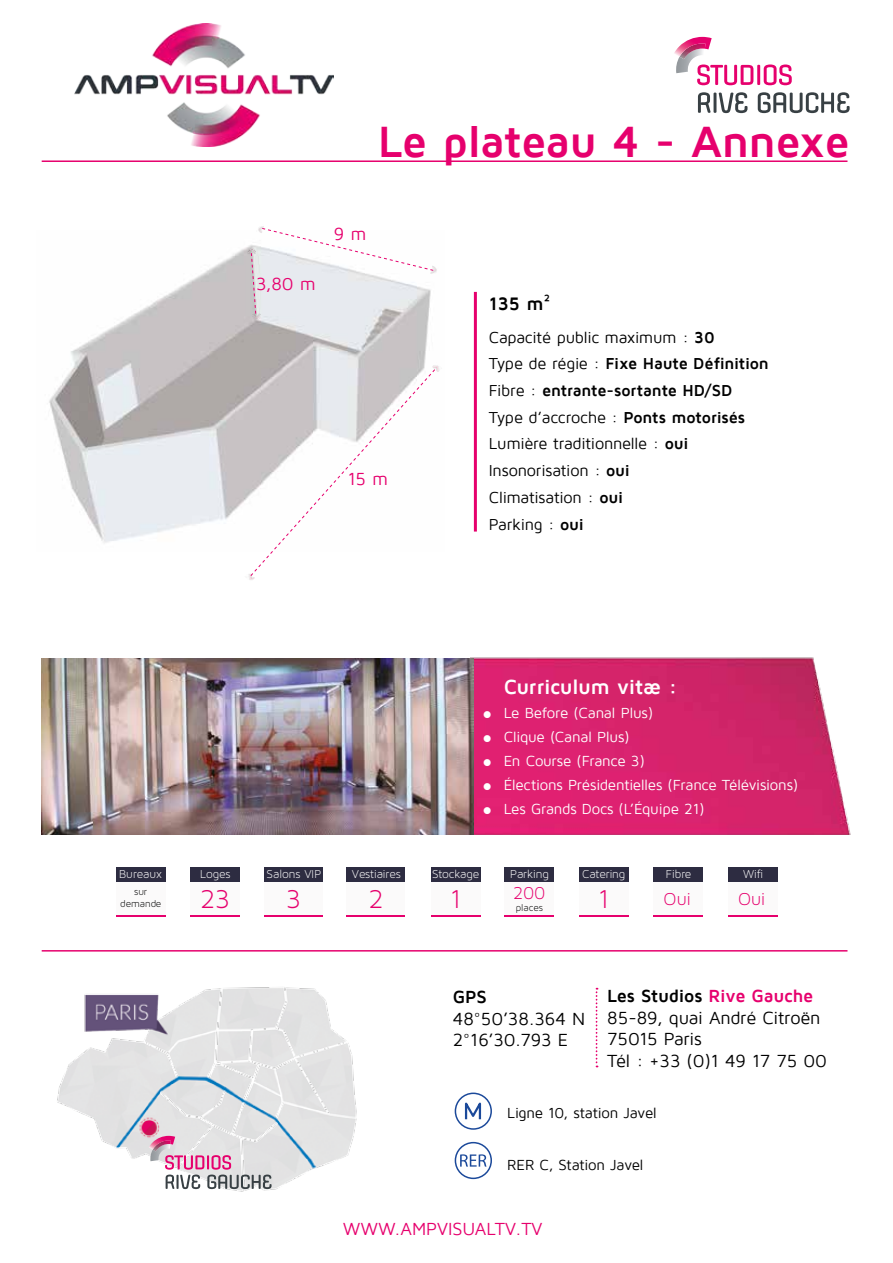
<style>
.page{position:relative;width:893px;height:1263px;background:#fff}
.page>*{position:absolute;margin:0;border:0;box-sizing:border-box;transform-origin:0 0}
.t1{font:700 45px "Maven Pro";letter-spacing:-.015em;color:#e6006d}
.t2{font:27.75px "Maven Pro Light 300";color:#e6006d}
.t3{font:700 21px "Maven Pro";letter-spacing:-.015em;color:#fff}
.t4{font:700 18.6px "Maven Pro";color:#000}
.t5{font:18.45px "Maven Pro Light 300";letter-spacing:-.005em;color:#e6006d}
.t6{font:18px/21.6px "Maven Pro";letter-spacing:-.01em;color:#000}
.t7{font:18px "Maven Pro";color:#e6006d}
.t8{font:700 18px "Maven Pro";color:#000}
.t9{font:16.35px/26.7px "Maven Pro";letter-spacing:-.015em;color:#000}
.t10{font:15px/24px "Maven Pro";letter-spacing:-.015em;color:#fff}
.t11{font:15px "Maven Pro";letter-spacing:-.015em;color:#000}
.t12{font:12.3px "Maven Pro Light 300";color:#fff}
.t13{font:12px/24px "Wingdings";color:#fff;text-align:justify}
.t14{font:10.2px/12.3px "Maven Pro Light 300";color:#000;text-align:center}
.s1{font-weight:700}
.s2{font-weight:700;color:#e6006d}
</style>
<div class="page">
<img style="left:49px;top:247px;width:380px;height:296px">
<hr style="left:42px;top:160px;width:805px;height:2px;background:#e6006d">
<hr style="left:474px;top:292px;width:3px;height:239px;background:#e6006d">
<hr style="left:42px;top:950px;width:805px;height:1px;background:#e6006d">
<svg style="left:596px;top:988px;width:1px;height:79px"></svg>
<img style="left:57px;top:987px;width:300px;height:205px">
<div style="left:347px;top:867px;width:58px;height:50px;background:#fbfafa"></div>
<hr style="left:347px;top:916px;width:58px;height:1px;background:#e6006d">
<div style="left:347px;top:867px;width:58px;height:15px;background:#2d2c41"></div>
<div style="left:579px;top:867px;width:50px;height:50px;background:#fbfafa"></div>
<hr style="left:579px;top:916px;width:50px;height:1px;background:#e6006d">
<div style="left:579px;top:867px;width:50px;height:15px;background:#2d2c41"></div>
<div style="left:653px;top:867px;width:50px;height:50px;background:#fbfafa"></div>
<hr style="left:653px;top:916px;width:50px;height:1px;background:#e6006d">
<div style="left:653px;top:867px;width:50px;height:15px;background:#2d2c41"></div>
<div style="left:728px;top:867px;width:50px;height:50px;background:#fbfafa"></div>
<hr style="left:728px;top:916px;width:50px;height:1px;background:#e6006d">
<div style="left:728px;top:867px;width:50px;height:15px;background:#2d2c41"></div>
<div style="left:116px;top:867px;width:50px;height:50px;background:#fbfafa"></div>
<hr style="left:116px;top:916px;width:50px;height:1px;background:#e6006d">
<div style="left:116px;top:867px;width:50px;height:15px;background:#2d2c41"></div>
<div style="left:190px;top:867px;width:50px;height:50px;background:#fbfafa"></div>
<hr style="left:190px;top:916px;width:50px;height:1px;background:#e6006d">
<div style="left:190px;top:867px;width:50px;height:15px;background:#2d2c41"></div>
<div style="left:264px;top:867px;width:58px;height:50px;background:#fbfafa"></div>
<hr style="left:264px;top:916px;width:58px;height:1px;background:#e6006d">
<div style="left:264px;top:867px;width:58px;height:15px;background:#2d2c41"></div>
<div style="left:504px;top:867px;width:50px;height:50px;background:#fbfafa"></div>
<hr style="left:504px;top:916px;width:50px;height:1px;background:#e6006d">
<div style="left:504px;top:867px;width:50px;height:15px;background:#2d2c41"></div>
<div style="left:431px;top:867px;width:50px;height:50px;background:#fbfafa"></div>
<hr style="left:431px;top:916px;width:50px;height:1px;background:#e6006d">
<div style="left:431px;top:867px;width:50px;height:15px;background:#2d2c41"></div>
<img style="left:74px;top:24px;width:260px;height:123px">
<svg style="left:698px;top:92px;width:12px;height:21px"></svg>
<hr style="left:713px;top:93px;width:3px;height:20px;background:#384044">
<svg style="left:719px;top:92px;width:28px;height:21px"></svg>
<svg style="left:758px;top:92px;width:92px;height:21px"></svg>
<svg style="left:697px;top:64px;width:56px;height:21px"></svg>
<hr style="left:757px;top:65px;width:3px;height:20px;background:#e6006d">
<svg style="left:764px;top:64px;width:28px;height:21px"></svg>
<img style="left:676px;top:57px;width:29px;height:16px">
<img style="left:680px;top:57px;width:25px;height:2px">
<img style="left:674px;top:37px;width:38px;height:20px">
<svg style="left:460px;top:1154px;width:27px;height:12px"></svg>
<div style="left:455px;top:1142px;width:37px;height:37px;border:2px solid #1b499a;border-radius:50%"></div>
<div style="left:455px;top:1092px;width:37px;height:38px;border:1px solid #1b499a;border-radius:50%"></div>
<svg style="left:464px;top:1095px;width:18px;height:25px"></svg>
<svg style="left:165px;top:1155px;width:107px;height:34px;background:#cab2bf"></svg>
<img style="left:150px;top:1150px;width:20px;height:11px">
<img style="left:153px;top:1150px;width:18px;height:1px">
<img style="left:149px;top:1136px;width:26px;height:14px">
<img style="left:471px;top:657px;width:380px;height:178px">
<img style="left:42px;top:658px;width:432px;height:177px">
<svg style="left:244px;top:362px;width:196px;height:218px"></svg>
<svg style="left:247px;top:226px;width:190px;height:94px"></svg>
<svg style="left:492px;top:718px;width:12px;height:1px"></svg>
<svg style="left:492px;top:742px;width:12px;height:1px"></svg>
<svg style="left:492px;top:766px;width:12px;height:1px"></svg>
<svg style="left:492px;top:790px;width:12px;height:1px"></svg>
<h1 class="t1" style="left:378px;top:118px;width:473px">Le plateau 4 - Annexe</h1>
<p class="t7" style="left:256px;top:275px;width:61px">3,80 m</p>
<p class="t7" style="left:334px;top:225px;width:34px">9 m</p>
<p class="t7" style="left:348px;top:470px;width:42px">15 m</p>
<p class="t4" style="left:489px;top:294px;width:63px">135 m²</p>
<p class="t9" style="left:489px;top:324px;width:282px">Capacité public maximum : <span class="s1">30<br></span>Type de régie : <span class="s1">Fixe Haute Définition<br></span>Fibre : <span class="s1">entrante-sortante HD/SD<br></span>Type d’accroche : <span class="s1">Ponts motorisés<br></span>Lumière traditionnelle : <span class="s1">oui<br></span>Insonorisation : <span class="s1">oui<br></span>Climatisation : <span class="s1">oui<br></span>Parking : <span class="s1">oui</span></p>
<p class="t13" style="left:483px;top:702px;width:10px">● ● ● ● ●</p>
<p class="t3" style="left:504px;top:676px;width:175px">Curriculum vitæ :</p>
<p class="t10" style="left:504px;top:701px;width:296px">Le Before (Canal Plus)<br>Clique (Canal Plus)<br>En Course (France 3)<br>Élections Présidentielles (France Télévisions)<br>Les Grands Docs (L’Équipe 21)</p>
<p class="t12" style="left:119px;top:867px;width:44px">Bureaux</p>
<p class="t12" style="left:743px;top:867px;width:22px">Wifi</p>
<p class="t14" style="left:120px;top:885px;width:43px">sur demande</p>
<h2 class="t2" style="left:200px;top:883px;width:31px">23</h2>
<p class="t12" style="left:666px;top:867px;width:27px">Fibre</p>
<p class="t12" style="left:267px;top:867px;width:56px">Salons VIP</p>
<p class="t12" style="left:432px;top:867px;width:49px">Stockage</p>
<p class="t12" style="left:510px;top:867px;width:40px">Parking</p>
<p class="t12" style="left:582px;top:867px;width:45px">Catering</p>
<p class="t12" style="left:352px;top:867px;width:51px">Vestiaires</p>
<p class="t12" style="left:200px;top:867px;width:32px">Loges</p>
<p class="t5" style="left:513px;top:883px;width:34px">200</p>
<p class="t14" style="left:516px;top:901px;width:29px">places</p>
<h2 class="t2" style="left:286px;top:883px;width:16px">3</h2>
<h2 class="t2" style="left:368px;top:883px;width:17px">2</h2>
<h2 class="t2" style="left:450px;top:883px;width:13px">1</h2>
<h2 class="t2" style="left:598px;top:883px;width:13px">1</h2>
<p class="t5" style="left:664px;top:888px;width:29px">Oui</p>
<p class="t5" style="left:738px;top:888px;width:29px">Oui</p>
<p class="t8" style="left:453px;top:987px;width:36px">GPS</p>
<p class="t6" style="left:453px;top:1008px;width:134px">48°50’38.364 N<br>2°16’30.793 E</p>
<p class="t6" style="left:607px;top:985px;width:221px"><span class="s1">Les Studios</span> <span class="s2">Rive Gauche<br></span>85-89, quai André Citroën<br>75015 Paris<br>Tél : +33 (0)1 49 17 75 00</p>
<p class="t11" style="left:507px;top:1105px;width:151px">Ligne 10, station Javel</p>
<p class="t11" style="left:507px;top:1157px;width:138px">RER C, Station Javel</p>
<p class="t7" style="left:343px;top:1219px;width:201px">WWW.AMPVISUALTV.TV</p>
</div>
